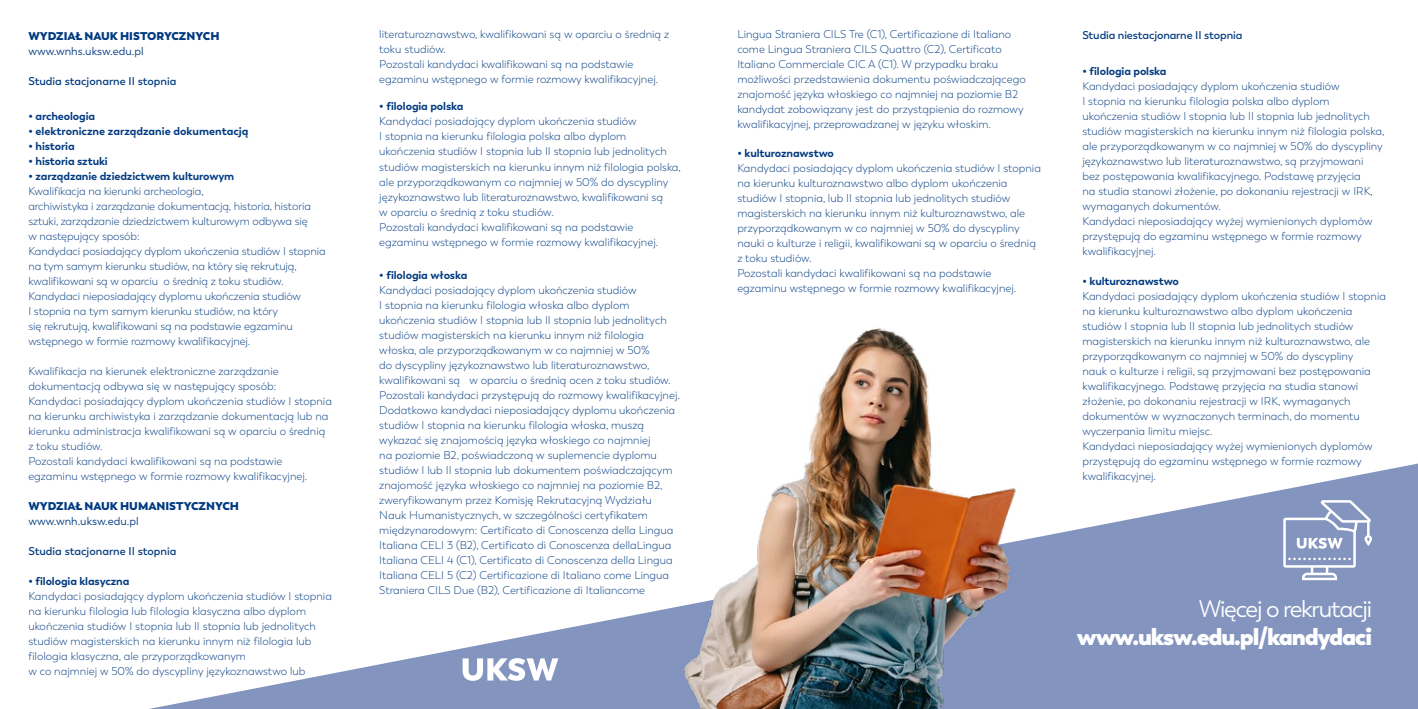
<style>
.page{position:relative;width:1418px;height:709px;background:#fff}
.page>*{position:absolute;margin:0;border:0;box-sizing:border-box;transform-origin:0 0}
.t1{font:800 23.75px "Trenda";letter-spacing:-.05em;color:#fff}
.t2{font:23.75px "Trenda";letter-spacing:-.05em;color:#fff}
.t3{font:300 11.25px/15px "Trenda";color:#003a80}
.t4{font:700 11.25px "Trenda";letter-spacing:-.01em;color:#003a80}
.t5{font:600 11.25px "Trenda";color:#003a80}
.t6{font:800 11.25px "Trenda";color:#003a80}
.t7{font:11.25px "Trenda";color:#003a80}
</style>
<div class="page">
<svg style="left:149px;top:463px;width:1268px;height:246px"></svg>
<img style="left:398px;top:328px;width:731px;height:381px">
<svg style="left:1283px;top:500px;width:88px;height:80px;background:#9daacb"></svg>
<svg style="left:462px;top:658px;width:96px;height:22px"></svg>
<p class="t6" style="left:28px;top:29px;width:193px">WYDZIAŁ NAUK HISTORYCZNYCH</p>
<p class="t7" style="left:28px;top:45px;width:117px">www.wnhs.uksw.edu.pl</p>
<p class="t5" style="left:28px;top:75px;width:150px">Studia stacjonarne II stopnia</p>
<p class="t4" style="left:28px;top:109px;width:68px">• archeologia</p>
<p class="t4" style="left:28px;top:124px;width:222px">• elektroniczne zarządzanie dokumentacją</p>
<p class="t4" style="left:28px;top:139px;width:48px">• historia</p>
<p class="t4" style="left:28px;top:154px;width:81px">• historia sztuki</p>
<p class="t4" style="left:28px;top:169px;width:207px">• zarządzanie dziedzictwem kulturowym</p>
<p class="t3" style="left:28px;top:184px;width:299px">Kwalifikacja na kierunki archeologia,<br>archiwistyka i zarządzanie dokumentacją, historia, historia sztuki, zarządzanie dziedzictwem kulturowym odbywa się<br>w następujący sposób:<br>Kandydaci posiadający dyplom ukończenia studiów I stopnia na tym samym kierunku studiów, na który się rekrutują, kwalifikowani są w oparciu o średnią z toku studiów.<br>Kandydaci nieposiadający dyplomu ukończenia studiów<br>I stopnia na tym samym kierunku studiów, na który<br>się rekrutują, kwalifikowani są na podstawie egzaminu wstępnego w formie rozmowy kwalifikacyjnej.</p>
<p class="t3" style="left:28px;top:364px;width:305px">Kwalifikacja na kierunek elektroniczne zarządzanie dokumentacją odbywa się w następujący sposób:<br>Kandydaci posiadający dyplom ukończenia studiów I stopnia na kierunku archiwistyka i zarządzanie dokumentacją lub na kierunku administracja kwalifikowani są w oparciu o średnią z toku studiów.<br>Pozostali kandydaci kwalifikowani są na podstawie egzaminu wstępnego w formie rozmowy kwalifikacyjnej.</p>
<p class="t6" style="left:28px;top:499px;width:212px">WYDZIAŁ NAUK HUMANISTYCZNYCH</p>
<p class="t7" style="left:28px;top:514px;width:112px">www.wnh.uksw.edu.pl</p>
<p class="t5" style="left:28px;top:544px;width:150px">Studia stacjonarne II stopnia</p>
<p class="t4" style="left:28px;top:574px;width:102px">• filologia klasyczna</p>
<p class="t3" style="left:28px;top:589px;width:305px">Kandydaci posiadający dyplom ukończenia studiów I stopnia na kierunku filologia lub filologia klasyczna albo dyplom ukończenia studiów I stopnia lub II stopnia lub jednolitych studiów magisterskich na kierunku innym niż filologia lub filologia klasyczna, ale przyporządkowanym<br>w co najmniej w 50% do dyscypliny językoznawstwo lub</p>
<p class="t3" style="left:379px;top:27px;width:291px">literaturoznawstwo, kwalifikowani są w oparciu o średnią z toku studiów.<br>Pozostali kandydaci kwalifikowani są na podstawie egzaminu wstępnego w formie rozmowy kwalifikacyjnej.</p>
<p class="t4" style="left:379px;top:99px;width:86px">• filologia polska</p>
<p class="t3" style="left:379px;top:114px;width:303px">Kandydaci posiadający dyplom ukończenia studiów<br>I stopnia na kierunku filologia polska albo dyplom ukończenia studiów I stopnia lub II stopnia lub jednolitych studiów magisterskich na kierunku innym niż filologia polska, ale przyporządkowanym co najmniej w 50% do dyscypliny językoznawstwo lub literaturoznawstwo, kwalifikowani są<br>w oparciu o średnią z toku studiów.<br>Pozostali kandydaci kwalifikowani są na podstawie egzaminu wstępnego w formie rozmowy kwalifikacyjnej.</p>
<p class="t4" style="left:379px;top:268px;width:90px">• filologia włoska</p>
<p class="t3" style="left:379px;top:283px;width:302px">Kandydaci posiadający dyplom ukończenia studiów<br>I stopnia na kierunku filologia włoska albo dyplom ukończenia studiów I stopnia lub II stopnia lub jednolitych studiów magisterskich na kierunku innym niż filologia włoska, ale przyporządkowanym w co najmniej w 50%<br>do dyscypliny językoznawstwo lub literaturoznawstwo, kwalifikowani są w oparciu o średnią ocen z toku studiów.<br>Pozostali kandydaci przystępują do rozmowy kwalifikacyjnej.<br>Dodatkowo kandydaci nieposiadający dyplomu ukończenia studiów I stopnia na kierunku filologia włoska, muszą wykazać się znajomością języka włoskiego co najmniej<br>na poziomie B2, poświadczoną w suplemencie dyplomu studiów I lub II stopnia lub dokumentem poświadczającym znajomość języka włoskiego co najmniej na poziomie B2, zweryfikowanym przez Komisję Rekrutacyjną Wydziału Nauk Humanistycznych, w szczególności certyfikatem międzynarodowym: Certificato di Conoscenza della Lingua Italiana CELI 3 (B2), Certificato di Conoscenza dellaLingua Italiana CELI 4 (C1), Certificato di Conoscenza della Lingua Italiana CELI 5 (C2) Certificazione di Italiano come Lingua Straniera CILS Due (B2), Certificazione di Italiancome</p>
<p class="t3" style="left:737px;top:27px;width:290px">Lingua Straniera CILS Tre (C1), Certificazione di Italiano come Lingua Straniera CILS Quattro (C2), Certificato Italiano Commerciale CIC A (C1). W przypadku braku możliwości przedstawienia dokumentu poświadczającego znajomość języka włoskiego co najmniej na poziomie B2 kandydat zobowiązany jest do przystąpienia do rozmowy kwalifikacyjnej, przeprowadzanej w języku włoskim.</p>
<p class="t4" style="left:737px;top:146px;width:98px">• kulturoznawstwo</p>
<p class="t3" style="left:737px;top:161px;width:305px">Kandydaci posiadający dyplom ukończenia studiów I stopnia na kierunku kulturoznawstwo albo dyplom ukończenia studiów I stopnia, lub II stopnia lub jednolitych studiów magisterskich na kierunku innym niż kulturoznawstwo, ale przyporządkowanym w co najmniej w 50% do dyscypliny nauki o kulturze i religii, kwalifikowani są w oparciu o średnią z toku studiów.<br>Pozostali kandydaci kwalifikowani są na podstawie egzaminu wstępnego w formie rozmowy kwalifikacyjnej.</p>
<p class="t5" style="left:1082px;top:28px;width:161px">Studia niestacjonarne II stopnia</p>
<p class="t4" style="left:1082px;top:64px;width:86px">• filologia polska</p>
<p class="t3" style="left:1082px;top:78px;width:303px">Kandydaci posiadający dyplom ukończenia studiów<br>I stopnia na kierunku filologia polska albo dyplom ukończenia studiów I stopnia lub II stopnia lub jednolitych studiów magisterskich na kierunku innym niż filologia polska, ale przyporządkowanym w co najmniej w 50% do dyscypliny językoznawstwo lub literaturoznawstwo, są przyjmowani<br>bez postępowania kwalifikacyjnego. Podstawę przyjęcia<br>na studia stanowi złożenie, po dokonaniu rejestracji w IRK, wymaganych dokumentów.<br>Kandydaci nieposiadający wyżej wymienionych dyplomów przystępują do egzaminu wstępnego w formie rozmowy kwalifikacyjnej.</p>
<p class="t4" style="left:1082px;top:274px;width:98px">• kulturoznawstwo</p>
<p class="t3" style="left:1082px;top:288px;width:305px">Kandydaci posiadający dyplom ukończenia studiów I stopnia na kierunku kulturoznawstwo albo dyplom ukończenia studiów I stopnia lub II stopnia lub jednolitych studiów magisterskich na kierunku innym niż kulturoznawstwo, ale przyporządkowanym co najmniej w 50% do dyscypliny<br>nauk o kulturze i religii, są przyjmowani bez postępowania kwalifikacyjnego. Podstawę przyjęcia na studia stanowi złożenie, po dokonaniu rejestracji w IRK, wymaganych dokumentów w wyznaczonych terminach, do momentu wyczerpania limitu miejsc.<br>Kandydaci nieposiadający wyżej wymienionych dyplomów przystępują do egzaminu wstępnego w formie rozmowy kwalifikacyjnej.</p>
<h1 class="t2" style="left:1199px;top:594px;width:174px">Więcej o rekrutacji</h1>
<h1 class="t1" style="left:1076px;top:621px;width:297px">www.uksw.edu.pl/kandydaci</h1>
</div>
